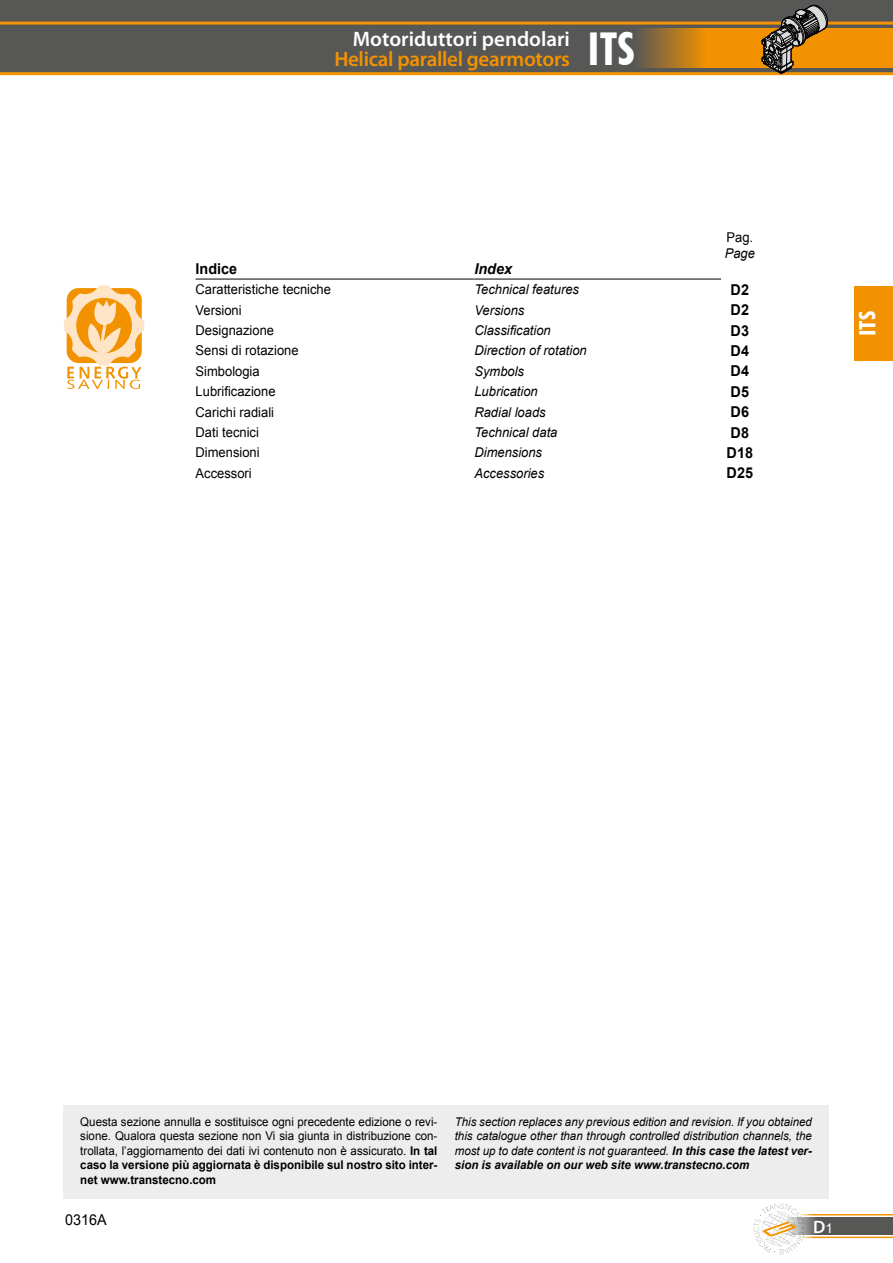
<style>
.page{position:relative;width:893px;height:1263px;background:#fff}
.page>*{position:absolute;margin:0;border:0;box-sizing:border-box;transform-origin:0 0}
.t1{font:700 condensed 22.5px "Futura BT";color:#fff;scale:1.08 1}
.t2{font:600 21px/19.5px "Myriad Pro";letter-spacing:-.015em;color:#f39200}
.t3{font:600 18px "Myriad Pro";color:#fff}
.t4{font:700 15px "Arial";color:#000;scale:.96 1}
.t5{font:italic 700 15px "Arial";color:#000;scale:.96 1}
.t6{font:15px "Arial";color:#000;scale:.96 1}
.t7{font:13.5px "Arial";color:#000;scale:.96 1}
.t8{font:italic 13.5px "Arial";color:#000;scale:.96 1}
.t9{font:12px/14.4px "Arial";color:#000;text-align:justify;scale:.96 1}
.t10{font:italic 12px/14.4px "Arial";color:#000;text-align:justify;scale:.96 1}
.s1{color:#fff}
.s2{font-family:"Futura BT";font-weight:700;font-stretch:condensed;font-size:45.3px;color:#fff}
.s3{font-weight:700}
.s4{font-family:"Arial";font-weight:400;font-size:13.5px}
</style>
<div class="page">
<hr style="left:793px;top:1236px;width:100px;height:2px;background:#f39200">
<hr style="left:793px;top:1214px;width:100px;height:1px;background:#f39200">
<div style="left:785px;top:1217px;width:108px;height:18px;background:#575756"></div>
<svg style="left:754px;top:1203px;width:50px;height:51px"></svg>
<div style="left:0;top:0;width:893px;height:74px;background:#575756"></div>
<hr style="left:0;top:72px;width:893px;height:3px;background:#f39200">
<hr style="left:0;top:22px;width:893px;height:3px;background:#f39200">
<svg style="left:639px;top:28px;width:254px;height:40px;background:#d8870e"></svg>
<svg style="left:761px;top:4px;width:67px;height:70px"></svg>
<div style="left:855px;top:286px;width:38px;height:75px;background:#f39200"></div>
<hr style="left:196px;top:279px;width:278px;height:1px;background:#000">
<hr style="left:474px;top:279px;width:247px;height:1px;background:#000">
<div style="left:64px;top:1106px;width:765px;height:93px;background:#ededed"></div>
<svg style="left:64px;top:285px;width:80px;height:104px"></svg>
<h2 class="t2" style="left:334px;top:29px;width:302px;text-indent:18px"><span class="s1">Motoriduttori pendolari<br></span>Helical parallel gearmotors <span class="s2">ITS</span></h2>
<p class="t7" style="left:726px;top:228px;width:29px">Pag.</p>
<p class="t8" style="left:725px;top:244px;width:33px">Page</p>
<p class="t4" style="left:196px;top:258px;width:45px">Indice</p>
<p class="t5" style="left:474px;top:258px;width:41px">Index</p>
<p class="t7" style="left:196px;top:281px;width:143px">Caratteristiche tecniche</p>
<p class="t8" style="left:474px;top:281px;width:111px">Technical features</p>
<p class="t4" style="left:731px;top:279px;width:21px">D2</p>
<p class="t7" style="left:196px;top:301px;width:50px">Versioni</p>
<p class="t8" style="left:474px;top:301px;width:54px">Versions</p>
<p class="t4" style="left:731px;top:300px;width:21px">D2</p>
<p class="t7" style="left:196px;top:321px;width:83px">Designazione</p>
<p class="t8" style="left:474px;top:321px;width:81px">Classification</p>
<p class="t4" style="left:731px;top:320px;width:21px">D3</p>
<p class="t7" style="left:196px;top:342px;width:109px">Sensi di rotazione</p>
<p class="t8" style="left:474px;top:342px;width:119px">Direction of rotation</p>
<p class="t4" style="left:731px;top:341px;width:21px">D4</p>
<p class="t7" style="left:196px;top:362px;width:68px">Simbologia</p>
<p class="t8" style="left:474px;top:362px;width:53px">Symbols</p>
<p class="t4" style="left:731px;top:361px;width:21px">D4</p>
<p class="t7" style="left:196px;top:383px;width:85px">Lubrificazione</p>
<p class="t8" style="left:474px;top:383px;width:68px">Lubrication</p>
<p class="t4" style="left:731px;top:381px;width:21px">D5</p>
<p class="t7" style="left:196px;top:403px;width:83px">Carichi radiali</p>
<p class="t8" style="left:474px;top:403px;width:76px">Radial loads</p>
<p class="t4" style="left:731px;top:402px;width:21px">D6</p>
<p class="t7" style="left:196px;top:423px;width:68px">Dati tecnici</p>
<p class="t8" style="left:474px;top:424px;width:88px">Technical data</p>
<p class="t4" style="left:731px;top:422px;width:21px">D8</p>
<p class="t7" style="left:196px;top:444px;width:68px">Dimensioni</p>
<p class="t8" style="left:474px;top:444px;width:72px">Dimensions</p>
<p class="t4" style="left:727px;top:443px;width:29px">D18</p>
<p class="t7" style="left:196px;top:464px;width:60px">Accessori</p>
<p class="t8" style="left:474px;top:464px;width:74px">Accessories</p>
<p class="t4" style="left:727px;top:463px;width:29px">D25</p>
<h1 class="t1" style="left:854px;top:336px;width:25px;rotate:-90deg">ITS</h1>
<p class="t9" style="left:80px;top:1115px;width:374px">Questa sezione annulla e sostituisce ogni precedente edizione o revi&shy;sione. Qualora questa sezione non Vi sia giunta in distribuzione con&shy;trollata, l’aggiornamento dei dati ivi contenuto non è assicurato. <span class="s3">In tal caso la versione più aggiornata è disponibile sul nostro sito inter&shy;net www.transtecno.com</span></p>
<p class="t10" style="left:455px;top:1115px;width:374px">This section replaces any previous edition and revision. If you obtained this catalogue other than through controlled distribution channels, the most up to date content is not guaranteed. <span class="s3">In this case the latest ver&shy;sion is available on our web site www.transtecno.com</span></p>
<p class="t6" style="left:65px;top:1210px;width:45px">0316A</p>
<h3 class="t3" style="left:813px;top:1215px;width:21px">D<span class="s4">1</span></h3>
</div>
